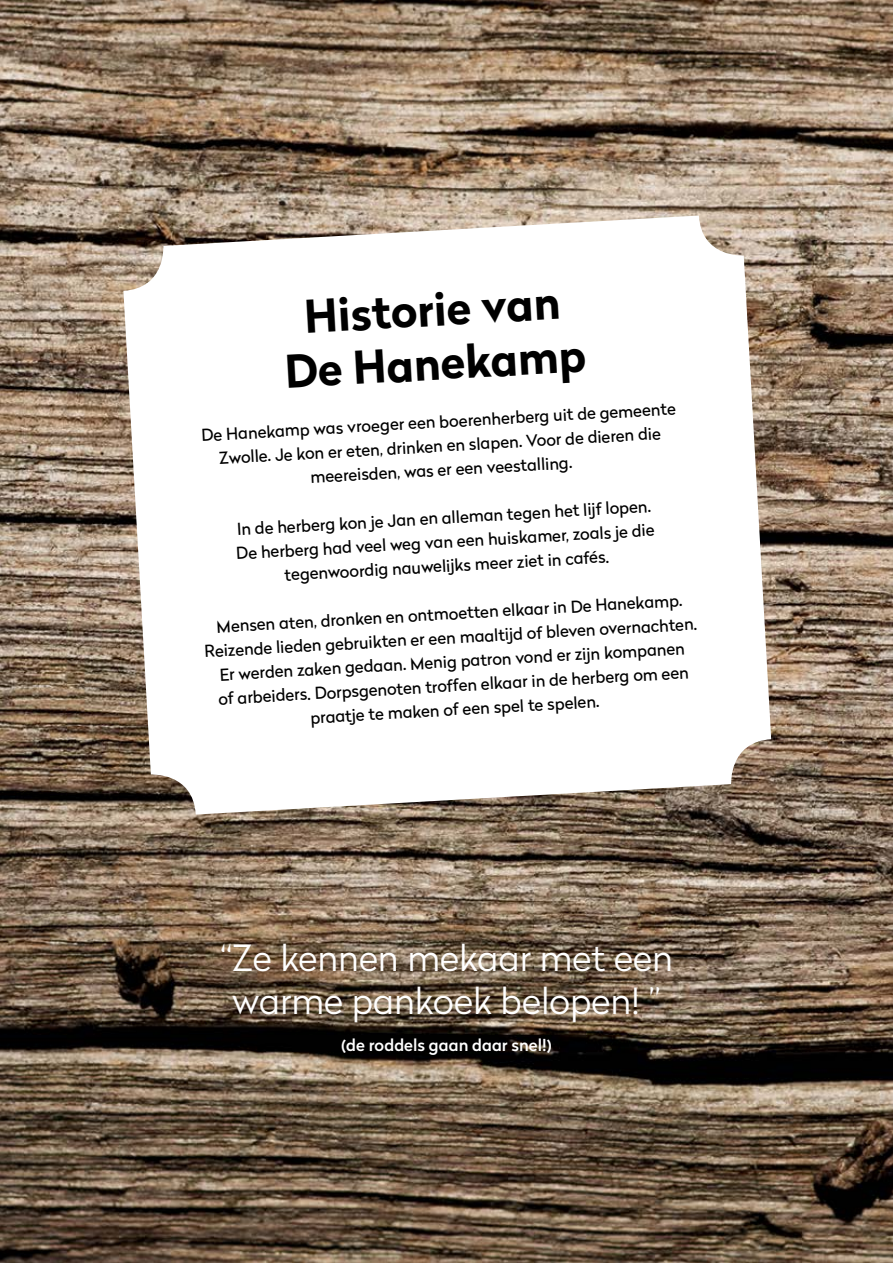
<style>
.page{position:relative;width:893px;height:1263px;background:#fff}
.page>*{position:absolute;margin:0;border:0;box-sizing:border-box;transform-origin:0 0}
.t1{font:700 45px/54px "Radikal";color:#000;text-align:center}
.t2{font:300 36px/43.2px "Radikal";color:#fff;text-align:center}
.t3{font:16.5px/24px "Radikal";color:#000;text-align:center}
.t4{font:500 16.5px "Radikal";color:#fff}
</style>
<div class="page">
<img style="left:0;top:0;width:893px;height:1263px">
<svg style="left:123px;top:216px;width:648px;height:598px"></svg>
<h1 class="t1" style="left:280px;top:290px;width:303px;rotate:-3deg">Historie van<br>De Hanekamp</h1>
<p class="t3" style="left:201px;top:422px;width:476px;rotate:-3deg">De Hanekamp was vroeger een boerenherberg uit de gemeente<br>Zwolle. Je kon er eten, drinken en slapen. Voor de dieren die meereisden, was er een veestalling.</p>
<p class="t3" style="left:234px;top:516px;width:420px;rotate:-3deg">In de herberg kon je Jan en alleman tegen het lijf lopen.<br>De herberg had veel weg van een huiskamer, zoals je die tegenwoordig nauwelijks meer ziet in cafés.</p>
<p class="t3" style="left:203px;top:614px;width:495px;rotate:-3deg">Mensen aten, dronken en ontmoetten elkaar in De Hanekamp.<br>Reizende lieden gebruikten er een maaltijd of bleven overnachten.<br>Er werden zaken gedaan. Menig patron vond er zijn kompanen<br>of arbeiders. Dorpsgenoten troffen elkaar in de herberg om een praatje te maken of een spel te spelen.</p>
<h2 class="t2" style="left:220px;top:935px;width:454px">“Ze kennen mekaar met een warme pankoek belopen! ”</h2>
<p class="t4" style="left:341px;top:1033px;width:212px">(de roddels gaan daar snel!)</p>
</div>
